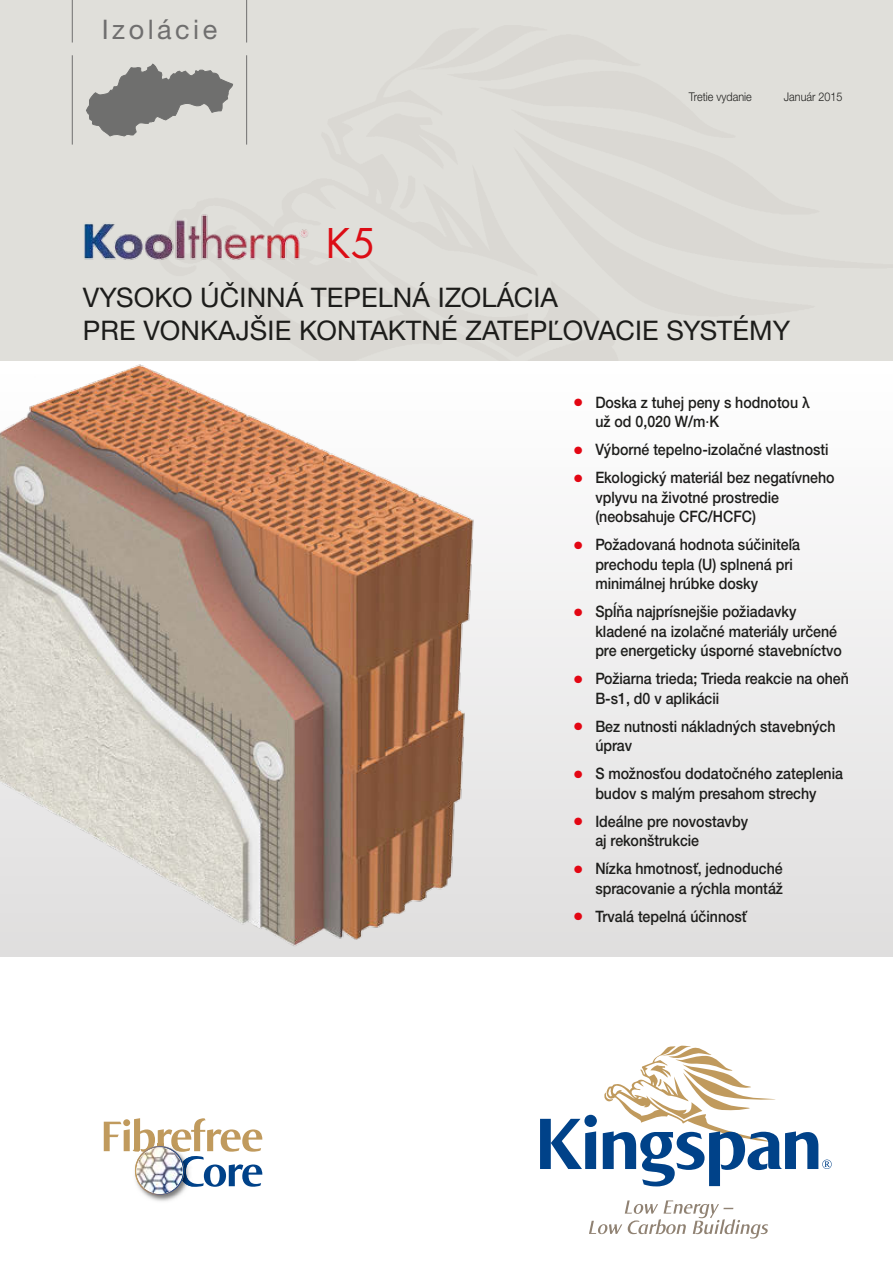
<style>
.page{position:relative;width:893px;height:1263px;background:#fff}
.page>*{position:absolute;margin:0;border:0;box-sizing:border-box;transform-origin:0 0}
.t1{font:45px "Futura PT";color:#dc0d15}
.t2{font:27px/33px "Helvetica Neue LTW1 G";letter-spacing:.005em;color:#1d1d1b}
.t3{font:27px "Helvetica Neue LTW1 G";letter-spacing:.13em;color:#706f6f}
.t4{font:500 15.75px/19.5px "Helvetica Neue LTW1 G";color:#1d1d1b;scale:.9 1}
.t5{font:300 12px "Helvetica Neue LTW1 G";color:#1d1d1b;scale:.9 1}
.s1{color:#e30613}
.s2{font-weight:400}
</style>
<div class="page">
<div style="left:0;top:0;width:893px;height:361px;background:#e0dfda"></div>
<hr style="left:72px;top:0;width:1px;height:43px;background:#706f6f">
<hr style="left:72px;top:55px;width:1px;height:90px;background:#706f6f">
<hr style="left:246px;top:0;width:1px;height:43px;background:#706f6f">
<div style="left:0;top:361px;width:893px;height:596px;background:linear-gradient(to bottom,#fff,#dfdede)"></div>
<img style="left:0;top:361px;width:549px;height:596px">
<img style="left:84px;top:214px;width:224px;height:46px">
<svg style="left:86px;top:63px;width:147px;height:74px"></svg>
<img style="left:145px;top:1195px;width:35px;height:6px">
<svg style="left:104px;top:1118px;width:158px;height:77px"></svg>
<img style="left:136px;top:1147px;width:47px;height:47px;border-radius:23px">
<svg style="left:589px;top:1200px;width:179px;height:38px"></svg>
<svg style="left:540px;top:1046px;width:292px;height:140px"></svg>
<h2 class="t3" style="left:102px;top:12px;width:117px">Izolácie</h2>
<p class="t5" style="left:689px;top:89px;width:71px">Tretie vydanie</p>
<p class="t5" style="left:784px;top:89px;width:67px">Január 2015</p>
<h1 class="t1" style="left:325px;top:217px;width:53px">K5</h1>
<h2 class="t2" style="left:83px;top:281px;width:709px">VYSOKO ÚČINNÁ TEPELNÁ IZOLÁCIA<br>PRE VONKAJŠIE KONTAKTNÉ ZATEPĽOVACIE SYSTÉMY</h2>
<p class="t4" style="left:595px;top:392px;width:240px;text-indent:-21px"><span class="s1">●</span> Doska z tuhej peny s hodnotou λ už od 0,020 W/m<span class="s2">∙</span>K</p>
<p class="t4" style="left:574px;top:440px;width:284px"><span class="s1">●</span> Výborné tepelno-izolačné vlastnosti</p>
<p class="t4" style="left:595px;top:468px;width:267px;text-indent:-21px"><span class="s1">●</span> Ekologický materiál bez negatívneho vplyvu na životné prostredie (neobsahuje CFC/HCFC)</p>
<p class="t4" style="left:595px;top:535px;width:229px;text-indent:-21px"><span class="s1">●</span> Požadovaná hodnota súčiniteľa prechodu tepla (U) splnená pri minimálnej hrúbke dosky</p>
<p class="t4" style="left:595px;top:602px;width:275px;text-indent:-21px"><span class="s1">●</span> Spĺňa najprísnejšie požiadavky kladené na izolačné materiály určené pre energeticky úsporné stavebníctvo</p>
<p class="t4" style="left:595px;top:669px;width:283px;text-indent:-21px"><span class="s1">●</span> Požiarna trieda; Trieda reakcie na oheň<br>B-s1, d0 v aplikácii</p>
<p class="t4" style="left:595px;top:716px;width:268px;text-indent:-21px"><span class="s1">●</span> Bez nutnosti nákladných stavebných úprav</p>
<p class="t4" style="left:574px;top:764px;width:300px;text-align:center"><span class="s1">●</span> S možnosťou dodatočného zateplenia budov s malým presahom strechy</p>
<p class="t4" style="left:595px;top:811px;width:171px;text-indent:-21px"><span class="s1">●</span> Ideálne pre novostavby aj rekonštrukcie</p>
<p class="t4" style="left:574px;top:859px;width:234px;text-align:right"><span class="s1">●</span> Nízka hmotnosť, jednoduché spracovanie a rýchla montáž</p>
<p class="t4" style="left:574px;top:906px;width:193px"><span class="s1">●</span> Trvalá tepelná účinnosť</p>
</div>
